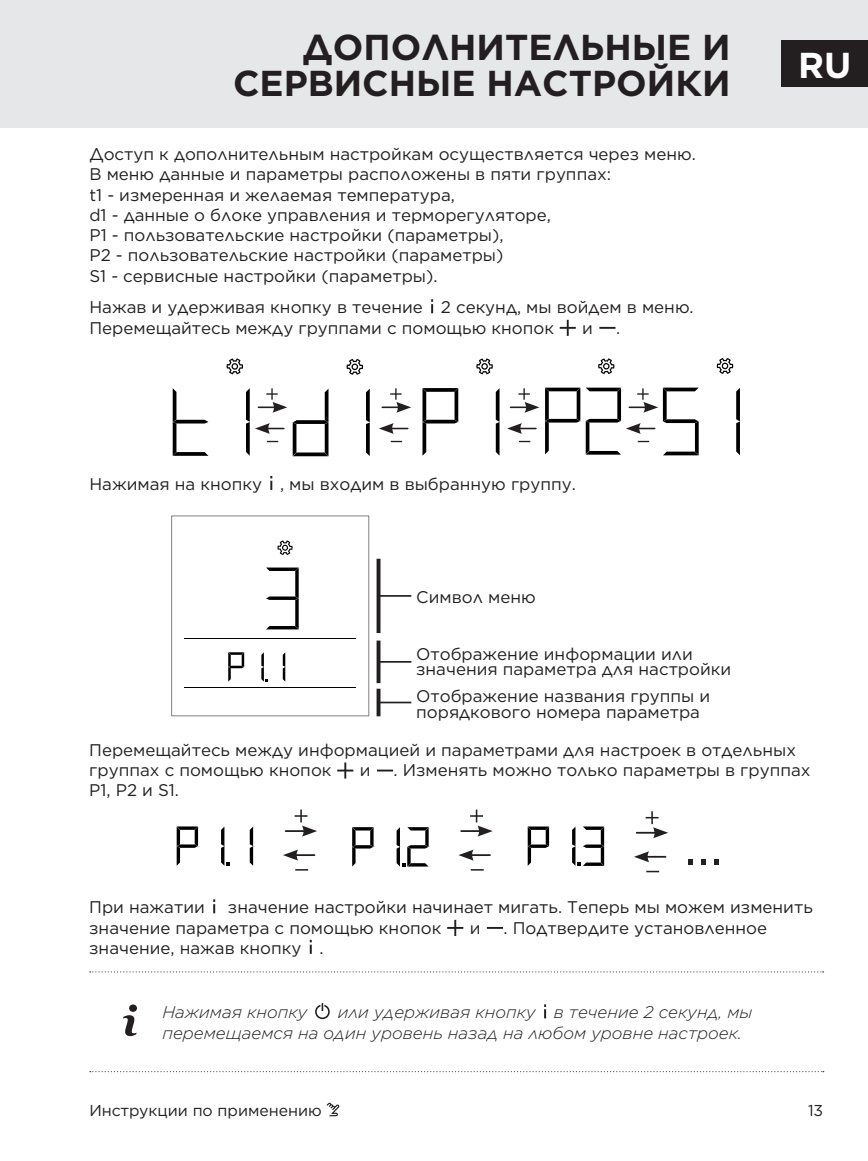
<style>
.page{position:relative;width:868px;height:1161px;background:#fff}
.page>*{position:absolute;margin:0;border:0;box-sizing:border-box;transform-origin:0 0}
.Telo{font:54px "Gotham";color:#231f20}
.A_naslov_desno_16px{font:700 36px "Gotham";color:#231f20}
.t1{font:700 36px "Gotham";color:#fff}
.t2{font:16.88px/15.8px "Gotham";color:#231f20}
.t3{font:italic 300 16.88px/20.2px "Gotham";color:#231f20}
.t4{font:15.75px "Gotham";color:#231f20}
</style>
<div class="page">
<svg style="left:326px;top:1103px;width:13px;height:13px"></svg>
<svg style="left:90px;top:1071px;width:733px;height:1px"></svg>
<div style="left:0;top:0;width:867px;height:128px;background:#e6e7e9"></div>
<div style="left:781px;top:40px;width:86px;height:47px;background:#231f20"></div>
<hr style="left:377px;top:595px;width:34px;height:2px;background:#231f20">
<hr style="left:377px;top:661px;width:34px;height:2px;background:#231f20">
<hr style="left:377px;top:702px;width:34px;height:1px;background:#231f20">
<svg style="left:376px;top:559px;width:4px;height:74px"></svg>
<svg style="left:376px;top:640px;width:4px;height:43px"></svg>
<svg style="left:376px;top:689px;width:4px;height:27px"></svg>
<div style="left:171px;top:515px;width:198px;height:201px;border:1px solid #808080"></div>
<hr style="left:184px;top:638px;width:171px;height:1px;background:#000">
<hr style="left:184px;top:687px;width:171px;height:1px;background:#000">
<svg style="left:277px;top:540px;width:15px;height:15px"></svg>
<svg style="left:266px;top:567px;width:32px;height:62px"></svg>
<svg style="left:228px;top:652px;width:16px;height:30px"></svg>
<svg style="left:261px;top:652px;width:7px;height:30px"></svg>
<svg style="left:283px;top:652px;width:2px;height:30px"></svg>
<svg style="left:431px;top:299px;width:2px;height:14px"></svg>
<svg style="left:559px;top:320px;width:16px;height:16px"></svg>
<svg style="left:599px;top:327px;width:16px;height:2px"></svg>
<svg style="left:270px;top:476px;width:2px;height:14px"></svg>
<svg style="left:337px;top:762px;width:16px;height:16px"></svg>
<svg style="left:377px;top:769px;width:16px;height:2px"></svg>
<svg style="left:346px;top:359px;width:17px;height:16px"></svg>
<svg style="left:293px;top:389px;width:35px;height:67px"></svg>
<svg style="left:366px;top:389px;width:4px;height:67px"></svg>
<svg style="left:226px;top:358px;width:17px;height:16px"></svg>
<svg style="left:173px;top:388px;width:35px;height:68px"></svg>
<svg style="left:476px;top:358px;width:17px;height:16px"></svg>
<svg style="left:422px;top:388px;width:36px;height:68px"></svg>
<svg style="left:495px;top:389px;width:4px;height:66px"></svg>
<svg style="left:716px;top:358px;width:17px;height:16px"></svg>
<svg style="left:736px;top:388px;width:3px;height:67px"></svg>
<svg style="left:598px;top:358px;width:16px;height:16px"></svg>
<svg style="left:379px;top:423px;width:28px;height:11px"></svg>
<svg style="left:382px;top:388px;width:29px;height:25px"></svg>
<svg style="left:246px;top:388px;width:41px;height:68px"></svg>
<svg style="left:507px;top:423px;width:29px;height:11px"></svg>
<svg style="left:510px;top:388px;width:29px;height:25px"></svg>
<svg style="left:545px;top:388px;width:153px;height:67px"></svg>
<svg style="left:213px;top:899px;width:2px;height:14px"></svg>
<svg style="left:447px;top:920px;width:16px;height:16px"></svg>
<svg style="left:487px;top:927px;width:16px;height:2px"></svg>
<svg style="left:310px;top:940px;width:2px;height:14px"></svg>
<svg style="left:90px;top:971px;width:733px;height:1px"></svg>
<svg style="left:123px;top:1004px;width:14px;height:32px"></svg>
<svg style="left:315px;top:1003px;width:15px;height:16px"></svg>
<svg style="left:544px;top:1004px;width:2px;height:14px"></svg>
<svg style="left:177px;top:826px;width:21px;height:40px"></svg>
<svg style="left:221px;top:826px;width:9px;height:40px"></svg>
<svg style="left:250px;top:826px;width:3px;height:40px"></svg>
<svg style="left:352px;top:827px;width:21px;height:39px"></svg>
<svg style="left:396px;top:827px;width:32px;height:39px"></svg>
<svg style="left:527px;top:826px;width:22px;height:40px"></svg>
<svg style="left:572px;top:826px;width:32px;height:40px"></svg>
<hr style="left:294px;top:854px;width:20px;height:2px;background:#231f20">
<svg style="left:283px;top:849px;width:15px;height:11px"></svg>
<svg style="left:295px;top:869px;width:13px;height:1px"></svg>
<hr style="left:285px;top:830px;width:20px;height:2px;background:#231f20">
<svg style="left:294px;top:809px;width:23px;height:27px"></svg>
<hr style="left:470px;top:854px;width:20px;height:2px;background:#231f20">
<svg style="left:458px;top:850px;width:15px;height:10px"></svg>
<svg style="left:470px;top:869px;width:13px;height:1px"></svg>
<hr style="left:461px;top:830px;width:20px;height:2px;background:#231f20">
<svg style="left:470px;top:809px;width:22px;height:27px"></svg>
<hr style="left:645px;top:856px;width:20px;height:2px;background:#231f20">
<svg style="left:634px;top:851px;width:15px;height:11px"></svg>
<svg style="left:646px;top:871px;width:13px;height:1px"></svg>
<hr style="left:636px;top:832px;width:20px;height:2px;background:#231f20">
<svg style="left:645px;top:811px;width:23px;height:27px"></svg>
<p class="A_naslov_desno_16px" style="left:302px;top:24px;width:429px">ДОПОЛНИТЕЛЬНЫЕ И</p>
<p class="A_naslov_desno_16px" style="left:233px;top:60px;width:499px">СЕРВИСНЫЕ НАСТРОЙКИ</p>
<p class="t2" style="left:89px;top:146px;width:608px">Доступ к дополнительным настройкам осуществляется через меню.</p>
<p class="t2" style="left:89px;top:166px;width:523px">В меню данные и параметры расположены в пяти группах:</p>
<p class="t2" style="left:89px;top:186px;width:367px">t1 - измеренная и желаемая температура,</p>
<p class="t2" style="left:89px;top:207px;width:463px">d1 - данные о блоке управления и терморегуляторе,</p>
<p class="t2" style="left:89px;top:227px;width:415px">P1 - пользовательские настройки (параметры),</p>
<p class="t2" style="left:89px;top:247px;width:415px">P2 - пользовательские настройки (параметры)</p>
<p class="t2" style="left:89px;top:267px;width:349px">S1 - сервисные настройки (параметры).</p>
<p class="t2" style="left:89px;top:299px;width:605px">Нажав и удерживая кнопку в течение 2 секунд, мы войдем в меню.</p>
<p class="t2" style="left:89px;top:319px;width:466px">Перемещайтесь между группами с помощью кнопок</p>
<p class="t2" style="left:582px;top:319px;width:12px">и</p>
<p class="t2" style="left:616px;top:319px;width:6px">.</p>
<p class="t2" style="left:89px;top:476px;width:488px">Нажимая на кнопку , мы входим в выбранную группу.</p>
<p class="t2" style="left:416px;top:588px;width:121px">Символ меню</p>
<p class="t2" style="left:416px;top:645px;width:316px">Отображение информации или значения параметра для настройки</p>
<p class="t2" style="left:416px;top:688px;width:295px">Отображение названия группы и порядкового номера параметра</p>
<h2 class="t1" style="left:798px;top:42px;width:55px">RU</h2>
<p class="t2" style="left:89px;top:739px;width:708px;line-height:20.2px">Перемещайтесь между информацией и параметрами для настроек в отдельных группах с помощью кнопок</p>
<p class="t2" style="left:359px;top:762px;width:12px">и</p>
<p class="t2" style="left:393px;top:762px;width:418px">. Изменять можно только параметры в группах</p>
<p class="t2" style="left:89px;top:782px;width:91px">P1, P2 и S1.</p>
<p class="Telo" style="left:683px;top:811px;width:41px">...</p>
<p class="t2" style="left:89px;top:897px;width:725px;line-height:20.2px;text-indent:139px">значение настройки начинает мигать. Теперь мы можем изменить значение параметра с помощью кнопок</p>
<p class="t2" style="left:89px;top:899px;width:117px">При нажатии</p>
<p class="t2" style="left:469px;top:919px;width:12px">и</p>
<p class="t2" style="left:503px;top:919px;width:265px">. Подтвердите установленное</p>
<p class="t2" style="left:89px;top:939px;width:236px">значение, нажав кнопку .</p>
<p class="t3" style="left:162px;top:1002px;width:591px;text-indent:175px">или удерживая кнопку в течение 2 секунд, мы перемещаемся на один уровень назад на любом уровне настроек.</p>
<p class="t3" style="left:162px;top:1002px;width:146px">Нажимая кнопку</p>
<p class="t4" style="left:89px;top:1100px;width:234px">Инструкции по применению</p>
<p class="t4" style="left:807px;top:1100px;width:17px">13</p>
</div>
